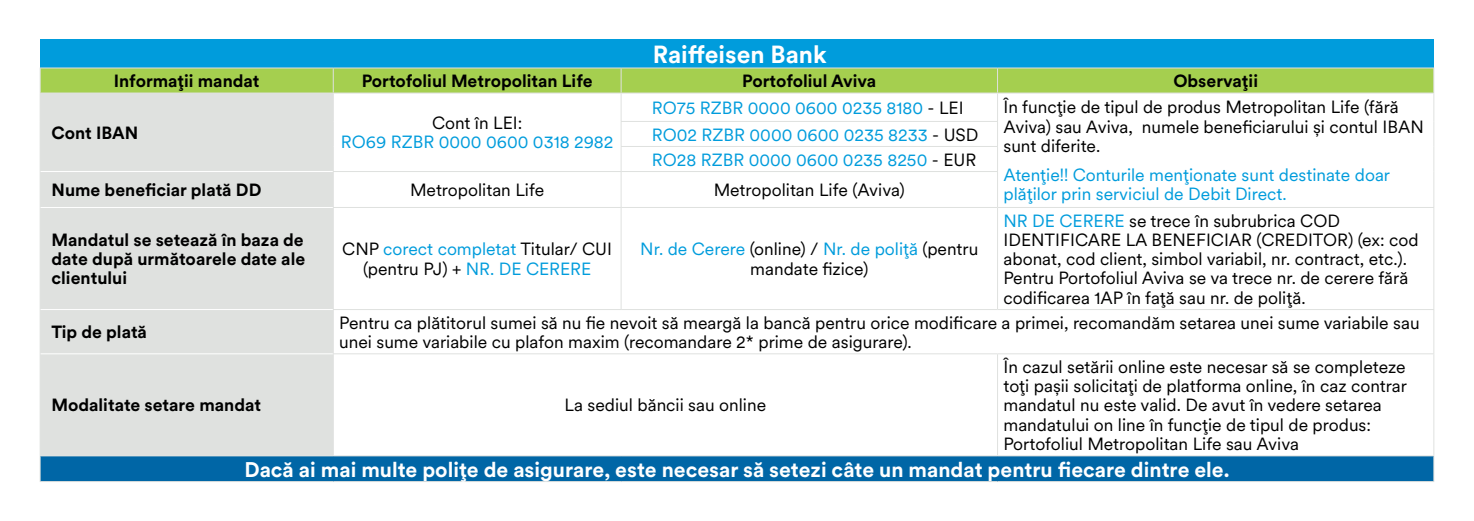
<style>
.page{position:relative;width:1474px;height:521px;background:#fff}
.page>*{position:absolute;margin:0;border:0;box-sizing:border-box;transform-origin:0 0}
.t1{font:700 24.5px "Met Life Circular";color:#fff}
.t2{font:700 21px "Met Life Circular";color:#fff}
.t3{font:17.5px/19.2px "Met Life Circular";color:#000}
.t4{font:17.5px/19.2px "Met Life Circular";color:#009cdc}
.t5{font:700 17.5px/19.2px "Met Life Circular";color:#000;text-align:justify}
.s1{color:#000}
.s2{color:#009cdc}
</style>
<div class="page">
<div style="left:40px;top:40px;width:1393px;height:28px;background:#009cdc"></div>
<div style="left:41px;top:69px;width:1392px;height:24px;background:#a5cf4f"></div>
<div style="left:41px;top:94px;width:292px;height:361px;background:#dfe1df"></div>
<div style="left:40px;top:456px;width:1393px;height:25px;background:#0066a6"></div>
<hr style="left:40px;top:68px;width:293px;height:1px;background:#dfe1df">
<hr style="left:333px;top:68px;width:288px;height:1px;background:#dfe1df">
<hr style="left:621px;top:68px;width:376px;height:1px;background:#dfe1df">
<hr style="left:997px;top:68px;width:437px;height:1px;background:#dfe1df">
<hr style="left:40px;top:93px;width:293px;height:1px;background:#dfe1df">
<hr style="left:333px;top:93px;width:288px;height:1px;background:#dfe1df">
<hr style="left:621px;top:93px;width:376px;height:1px;background:#dfe1df">
<hr style="left:997px;top:93px;width:437px;height:1px;background:#dfe1df">
<hr style="left:620px;top:121px;width:378px;height:1px;background:#dfe1df">
<svg style="left:40px;top:68px;width:1px;height:103px"></svg>
<svg style="left:333px;top:68px;width:1px;height:103px"></svg>
<hr style="left:620px;top:146px;width:378px;height:1px;background:#dfe1df">
<svg style="left:620px;top:68px;width:1px;height:103px"></svg>
<svg style="left:997px;top:68px;width:1px;height:103px"></svg>
<svg style="left:1433px;top:68px;width:1px;height:103px"></svg>
<hr style="left:40px;top:171px;width:1px;height:36px;background:#dfe1df">
<hr style="left:333px;top:171px;width:288px;height:1px;background:#dfe1df">
<hr style="left:333px;top:172px;width:1px;height:35px;background:#dfe1df">
<hr style="left:621px;top:171px;width:377px;height:1px;background:#dfe1df">
<hr style="left:620px;top:172px;width:1px;height:35px;background:#dfe1df">
<hr style="left:997px;top:172px;width:1px;height:35px;background:#dfe1df">
<hr style="left:1433px;top:171px;width:1px;height:36px;background:#dfe1df">
<hr style="left:40px;top:207px;width:1px;height:102px;background:#dfe1df">
<hr style="left:333px;top:207px;width:288px;height:1px;background:#dfe1df">
<hr style="left:333px;top:208px;width:1px;height:101px;background:#dfe1df">
<hr style="left:621px;top:207px;width:376px;height:1px;background:#dfe1df">
<hr style="left:620px;top:208px;width:1px;height:101px;background:#dfe1df">
<hr style="left:997px;top:207px;width:437px;height:1px;background:#dfe1df">
<hr style="left:997px;top:208px;width:1px;height:101px;background:#dfe1df">
<hr style="left:1433px;top:208px;width:1px;height:101px;background:#dfe1df">
<hr style="left:40px;top:309px;width:1px;height:45px;background:#dfe1df">
<hr style="left:333px;top:309px;width:288px;height:1px;background:#dfe1df">
<hr style="left:333px;top:310px;width:1px;height:43px;background:#dfe1df">
<hr style="left:621px;top:309px;width:376px;height:1px;background:#dfe1df">
<hr style="left:997px;top:309px;width:437px;height:1px;background:#dfe1df">
<hr style="left:1433px;top:310px;width:1px;height:43px;background:#dfe1df">
<hr style="left:40px;top:354px;width:1px;height:101px;background:#dfe1df">
<hr style="left:333px;top:353px;width:288px;height:1px;background:#dfe1df">
<hr style="left:333px;top:354px;width:1px;height:101px;background:#dfe1df">
<hr style="left:621px;top:353px;width:376px;height:1px;background:#dfe1df">
<hr style="left:997px;top:353px;width:437px;height:1px;background:#dfe1df">
<hr style="left:997px;top:354px;width:1px;height:101px;background:#dfe1df">
<hr style="left:1433px;top:354px;width:1px;height:101px;background:#dfe1df">
<hr style="left:40px;top:455px;width:293px;height:1px;background:#dfe1df">
<svg style="left:40px;top:456px;width:1px;height:25px"></svg>
<hr style="left:333px;top:455px;width:288px;height:1px;background:#dfe1df">
<hr style="left:621px;top:455px;width:376px;height:1px;background:#dfe1df">
<hr style="left:997px;top:455px;width:437px;height:1px;background:#dfe1df">
<svg style="left:1433px;top:456px;width:1px;height:25px"></svg>
<hr style="left:40px;top:481px;width:293px;height:1px;background:#dfe1df">
<hr style="left:333px;top:481px;width:288px;height:1px;background:#dfe1df">
<hr style="left:621px;top:481px;width:376px;height:1px;background:#dfe1df">
<hr style="left:997px;top:481px;width:437px;height:1px;background:#dfe1df">
<hr style="left:41px;top:171px;width:292px;height:1px;background:#fff">
<hr style="left:41px;top:207px;width:292px;height:1px;background:#fff">
<hr style="left:41px;top:309px;width:292px;height:1px;background:#fff">
<hr style="left:41px;top:353px;width:292px;height:1px;background:#fff">
<h1 class="t1" style="left:653px;top:38px;width:175px">Raiffeisen Bank</h1>
<p class="t5" style="left:114px;top:71px;width:147px">Informații mandat</p>
<p class="t5" style="left:362px;top:71px;width:232px">Portofoliul Metropolitan Life</p>
<p class="t5" style="left:742px;top:71px;width:136px">Portofoliul Aviva</p>
<p class="t5" style="left:1173px;top:71px;width:86px">Observații</p>
<p class="t5" style="left:52px;top:122px;width:88px">Cont IBAN</p>
<p class="t4" style="left:652px;top:97px;width:313px">RO75 RZBR 0000 0600 0235 8180 <span class="s1">- LEI</span></p>
<p class="t3" style="left:1003px;top:97px;width:422px">În funcție de tipul de produs Metropolitan Life (fără<br>Aviva) sau Aviva, numele beneficiarului și contul IBAN sunt diferite.</p>
<p class="t4" style="left:1003px;top:165px;width:388px">Atenție!! Conturile menționate sunt destinate doar plăților prin serviciul de Debit Direct.</p>
<p class="t3" style="left:432px;top:113px;width:92px">Cont în LEI:</p>
<p class="t4" style="left:341px;top:132px;width:274px">RO69 RZBR 0000 0600 0318 2982</p>
<p class="t4" style="left:652px;top:121px;width:328px;line-height:25px">RO02 RZBR 0000 0600 0235 8233 <span class="s1">- USD<br></span>RO28 RZBR 0000 0600 0235 8250 <span class="s1">- EUR</span></p>
<p class="t5" style="left:52px;top:180px;width:211px">Nume beneficiar plată DD</p>
<p class="t3" style="left:410px;top:180px;width:136px">Metropolitan Life</p>
<p class="t3" style="left:713px;top:180px;width:193px">Metropolitan Life (Aviva)</p>
<p class="t5" style="left:52px;top:229px;width:255px">Mandatul se setează în baza de date după următoarele date ale clientului</p>
<p class="t4" style="left:342px;top:239px;width:271px;text-align:center"><span class="s1">CNP</span> corect completat <span class="s1">Titular/ CUI (pentru PJ) +</span> NR. DE CERERE</p>
<p class="t3" style="left:640px;top:239px;width:339px;text-align:center"><span class="s2">Nr. de Cerere</span> (online) / <span class="s2">Nr. de poliță</span> (pentru mandate fizice)</p>
<p class="t3" style="left:1003px;top:210px;width:417px"><span class="s2">NR DE CERERE</span> se trece în subrubrica COD IDENTIFICARE LA BENEFICIAR (CREDITOR) (ex: cod abonat, cod client, simbol variabil, nr. contract, etc.).<br>Pentru Portofoliul Aviva se va trece nr. de cerere fără codificarea 1AP în față sau nr. de poliță.</p>
<p class="t5" style="left:52px;top:322px;width:97px">Tip de plată</p>
<p class="t3" style="left:339px;top:312px;width:1081px">Pentru ca plătitorul sumei să nu fie nevoit să meargă la bancă pentru orice modificare a primei, recomandăm setarea unei sume variabile sau unei sume variabile cu plafon maxim (recomandare 2* prime de asigurare).</p>
<p class="t3" style="left:1003px;top:356px;width:405px">În cazul setării online este necesar să se completeze toți pașii solicitați de platforma online, în caz contrar mandatul nu este valid. De avut în vedere setarea mandatului on line în funcție de tipul de produs:<br>Portofoliul Metropolitan Life sau Aviva</p>
<p class="t2" style="left:244px;top:455px;width:986px">Dacă ai mai multe polițe de asigurare, este necesar să setezi câte un mandat pentru fiecare dintre ele.</p>
<p class="t5" style="left:52px;top:395px;width:211px">Modalitate setare mandat</p>
<p class="t3" style="left:564px;top:395px;width:203px">La sediul băncii sau online</p>
</div>
